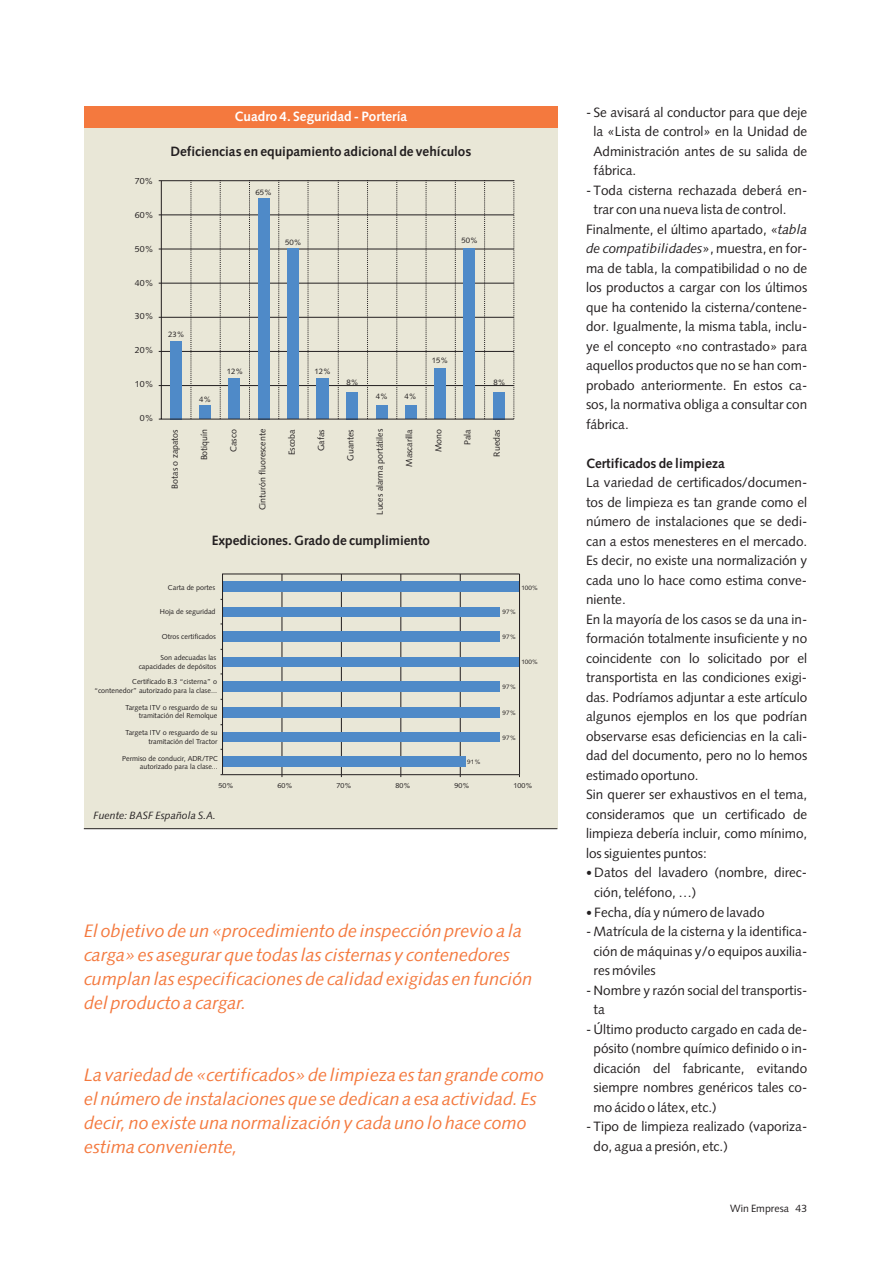
<style>
.page{position:relative;width:893px;height:1262px;background:#fff}
.page>*{position:absolute;margin:0;border:0;box-sizing:border-box;transform-origin:0 0}
.t1{font:italic 18px/24px "Winterthur";color:#f4793e}
.t2{font:13.5px/19.5px "Winterthur";color:#231f20}
.t3{font:700 13.5px "Winterthur";color:#231f20}
.t4{font:italic 13.5px "Winterthur";color:#231f20}
.t5{font:700 13.5px "Winterthur";color:#fff}
.t6{font:italic 10.5px "Winterthur";color:#231f20}
.t7{font:10.5px "Winterthur";color:#231f20}
.t8{font:8.7px "Winterthur";color:#231f20}
.t9{font:7.8px "Winterthur";color:#231f20}
.t10{font:7.2px/8.7px "Winterthur";color:#231f20;text-align:right}
.t11{font:6.3px "Winterthur";color:#231f20}
.s1{font-style:italic}
.s2{font-style:normal}
.s3{font-size:12px}
</style>
<div class="page">
<div style="left:84px;top:488px;width:474px;height:340px;background:#e9e7d7"></div>
<svg style="left:222px;top:574px;width:298px;height:203px"></svg>
<div style="left:84px;top:106px;width:474px;height:414px;background:#e9e7d7"></div>
<hr style="left:159px;top:385px;width:355px;height:1px;background:#231f20">
<hr style="left:159px;top:351px;width:355px;height:1px;background:#231f20">
<hr style="left:159px;top:317px;width:355px;height:1px;background:#231f20">
<hr style="left:159px;top:283px;width:355px;height:1px;background:#231f20">
<hr style="left:159px;top:249px;width:355px;height:1px;background:#231f20">
<hr style="left:159px;top:215px;width:355px;height:1px;background:#231f20">
<div style="left:170px;top:341px;width:12px;height:78px;background:#4f8ac8"></div>
<div style="left:199px;top:405px;width:12px;height:14px;background:#4f8ac8"></div>
<div style="left:228px;top:378px;width:12px;height:41px;background:#4f8ac8"></div>
<div style="left:258px;top:198px;width:11px;height:221px;background:#4f8ac8"></div>
<div style="left:287px;top:248px;width:12px;height:171px;background:#4f8ac8"></div>
<div style="left:316px;top:378px;width:13px;height:41px;background:#4f8ac8"></div>
<div style="left:346px;top:392px;width:12px;height:27px;background:#4f8ac8"></div>
<div style="left:376px;top:405px;width:11px;height:14px;background:#4f8ac8"></div>
<div style="left:405px;top:405px;width:12px;height:14px;background:#4f8ac8"></div>
<div style="left:434px;top:368px;width:12px;height:51px;background:#4f8ac8"></div>
<div style="left:463px;top:248px;width:12px;height:171px;background:#4f8ac8"></div>
<div style="left:493px;top:392px;width:11px;height:27px;background:#4f8ac8"></div>
<hr style="left:161px;top:181px;width:1px;height:238px;background:#231f20">
<hr style="left:159px;top:419px;width:355px;height:1px;background:#231f20">
<svg style="left:191px;top:181px;width:1px;height:238px"></svg>
<svg style="left:220px;top:181px;width:1px;height:238px"></svg>
<svg style="left:249px;top:181px;width:1px;height:238px"></svg>
<svg style="left:278px;top:181px;width:1px;height:238px"></svg>
<svg style="left:308px;top:181px;width:1px;height:238px"></svg>
<svg style="left:338px;top:181px;width:1px;height:238px"></svg>
<svg style="left:367px;top:181px;width:1px;height:238px"></svg>
<svg style="left:396px;top:181px;width:1px;height:238px"></svg>
<svg style="left:426px;top:181px;width:1px;height:238px"></svg>
<svg style="left:455px;top:181px;width:1px;height:238px"></svg>
<svg style="left:484px;top:181px;width:1px;height:238px"></svg>
<svg style="left:513px;top:181px;width:1px;height:238px"></svg>
<hr style="left:159px;top:180px;width:355px;height:1px;background:#231f20">
<div style="left:84px;top:106px;width:474px;height:22px;background:#f4793e"></div>
<hr style="left:84px;top:828px;width:473px;height:1px;background:#231f20">
<p class="t8" style="left:135px;top:178px;width:20px">70%</p>
<p class="t8" style="left:135px;top:212px;width:20px">60%</p>
<p class="t8" style="left:135px;top:245px;width:20px">50%</p>
<p class="t8" style="left:135px;top:279px;width:20px">40%</p>
<p class="t8" style="left:135px;top:313px;width:20px">30%</p>
<p class="t8" style="left:135px;top:347px;width:20px">20%</p>
<p class="t8" style="left:135px;top:381px;width:20px">10%</p>
<p class="t8" style="left:140px;top:414px;width:15px">0%</p>
<p class="t5" style="left:234px;top:111px;width:174px">Cuadro 4. Seguridad - Portería</p>
<p class="t3" style="left:170px;top:147px;width:302px">Deficiencias en equipamiento adicional de vehículos</p>
<p class="t9" style="left:255px;top:189px;width:18px">65%</p>
<p class="t9" style="left:285px;top:239px;width:18px">50%</p>
<p class="t9" style="left:461px;top:238px;width:18px">50%</p>
<p class="t9" style="left:168px;top:331px;width:18px">23%</p>
<p class="t9" style="left:199px;top:397px;width:14px">4%</p>
<p class="t9" style="left:227px;top:368px;width:18px">12%</p>
<p class="t9" style="left:314px;top:368px;width:18px">12%</p>
<p class="t9" style="left:346px;top:379px;width:14px">8%</p>
<p class="t9" style="left:375px;top:393px;width:14px">4%</p>
<p class="t9" style="left:404px;top:393px;width:14px">4%</p>
<p class="t9" style="left:432px;top:358px;width:18px">15%</p>
<p class="t9" style="left:493px;top:379px;width:14px">8%</p>
<p class="t8" style="left:171px;top:488px;width:61px;rotate:-90deg">Botas o zapatos</p>
<p class="t8" style="left:201px;top:460px;width:33px;rotate:-90deg">Botiquín</p>
<p class="t8" style="left:230px;top:452px;width:24px;rotate:-90deg">Casco</p>
<p class="t8" style="left:259px;top:510px;width:83px;rotate:-90deg">Cinturón fluorescente</p>
<p class="t8" style="left:289px;top:455px;width:27px;rotate:-90deg">Escoba</p>
<p class="t8" style="left:318px;top:451px;width:23px;rotate:-90deg">Gafas</p>
<p class="t8" style="left:347px;top:460px;width:33px;rotate:-90deg">Guantes</p>
<p class="t8" style="left:376px;top:515px;width:87px;rotate:-90deg">Luces alarma portátiles</p>
<p class="t8" style="left:406px;top:467px;width:39px;rotate:-90deg">Mascarilla</p>
<p class="t8" style="left:435px;top:452px;width:24px;rotate:-90deg">Mono</p>
<p class="t8" style="left:464px;top:445px;width:17px;rotate:-90deg">Pala</p>
<p class="t8" style="left:493px;top:457px;width:29px;rotate:-90deg">Ruedas</p>
<p class="t3" style="left:212px;top:535px;width:220px">Expediciones. Grado de cumplimiento</p>
<p class="t10" style="left:168px;top:583px;width:49px">Carta de portes</p>
<p class="t10" style="left:160px;top:607px;width:57px">Hoja de seguridad</p>
<p class="t10" style="left:162px;top:633px;width:55px">Otros certificados</p>
<p class="t10" style="left:139px;top:654px;width:79px">Son adecuadas las capacidades de depósitos</p>
<p class="t10" style="left:94px;top:678px;width:124px">Certificado B.3 “cisterna” o “contenedor” autorizado para la clase...</p>
<p class="t10" style="left:125px;top:703px;width:94px">Targeta ITV o resguardo de su tramitación del Remolque</p>
<p class="t10" style="left:125px;top:728px;width:94px">Targeta ITV o resguardo de su tramitación del Tractor</p>
<p class="t10" style="left:122px;top:754px;width:97px">Permiso de conducir, ADR/TPC autorizado para la clase...</p>
<p class="t11" style="left:467px;top:759px;width:15px">91%</p>
<p class="t11" style="left:521px;top:585px;width:18px">100%</p>
<p class="t11" style="left:502px;top:610px;width:15px">97%</p>
<p class="t11" style="left:502px;top:634px;width:15px">97%</p>
<p class="t11" style="left:521px;top:660px;width:18px">100%</p>
<p class="t11" style="left:502px;top:685px;width:15px">97%</p>
<p class="t11" style="left:502px;top:710px;width:15px">97%</p>
<p class="t11" style="left:502px;top:735px;width:15px">97%</p>
<p class="t10" style="left:218px;top:782px;width:17px">50%</p>
<p class="t10" style="left:277px;top:782px;width:17px">60%</p>
<p class="t10" style="left:336px;top:782px;width:17px">70%</p>
<p class="t10" style="left:395px;top:782px;width:17px">80%</p>
<p class="t10" style="left:454px;top:782px;width:17px">90%</p>
<p class="t10" style="left:513px;top:782px;width:21px">100%</p>
<p class="t6" style="left:93px;top:811px;width:124px">Fuente: BASF Española S.A.</p>
<h1 class="t1" style="left:84px;top:920px;width:450px">El objetivo de un «procedimiento de inspección previo a la carga» es asegurar que todas las cisternas y contenedores cumplan las especificaciones de calidad exigidas en función del producto a cargar.</h1>
<h1 class="t1" style="left:84px;top:1064px;width:461px">La variedad de «certificados» de limpieza es tan grande como el número de instalaciones que se dedican a esa actividad. Es decir, no existe una normalización y cada uno lo hace como estima conveniente,</h1>
<p class="t2" style="left:593px;top:104px;width:215px;text-align:justify;text-indent:-8px">- Se avisará al conductor para que deje la «Lista de control» en la Unidad de Administración antes de su salida de fábrica.</p>
<p class="t2" style="left:586px;top:182px;width:223px">- Toda cisterna rechazada deberá en-</p>
<p class="t2" style="left:593px;top:201px;width:194px">trar con una nueva lista de control.</p>
<p class="t2" style="left:586px;top:221px;width:223px">Finalmente, el último apartado, «<span class="s1">tabla</span></p>
<p class="t4" style="left:586px;top:244px;width:223px">de compatibilidades<span class="s2">», muestra, en for-</span></p>
<p class="t2" style="left:586px;top:260px;width:223px">ma de tabla, la compatibilidad o no de</p>
<p class="t2" style="left:586px;top:279px;width:223px">los productos a cargar con los últimos</p>
<p class="t2" style="left:586px;top:299px;width:223px">que ha contenido la cisterna/contene-</p>
<p class="t2" style="left:586px;top:318px;width:223px">dor. Igualmente, la misma tabla, inclu-</p>
<p class="t2" style="left:586px;top:338px;width:223px">ye el concepto «no contrastado» para</p>
<p class="t2" style="left:586px;top:357px;width:223px">aquellos productos que no se han com-</p>
<p class="t2" style="left:586px;top:377px;width:223px">probado anteriormente. En estos ca-</p>
<p class="t2" style="left:586px;top:396px;width:223px">sos, la normativa obliga a consultar con</p>
<p class="t2" style="left:586px;top:416px;width:44px">fábrica.</p>
<p class="t3" style="left:586px;top:458px;width:140px">Certificados de limpieza</p>
<p class="t2" style="left:586px;top:474px;width:223px">La variedad de certificados/documen&shy;tos de limpieza es tan grande como el número de instalaciones que se dedi&shy;can a estos menesteres en el mercado.<br>Es decir, no existe una normalización y cada uno lo hace como estima conve&shy;niente.<br>En la mayoría de los casos se da una in&shy;formación totalmente insuficiente y no coincidente con lo solicitado por el transportista en las condiciones exigi&shy;das. Podríamos adjuntar a este artículo algunos ejemplos en los que podrían observarse esas deficiencias en la cali&shy;dad del documento, pero no lo hemos estimado oportuno.<br>Sin querer ser exhaustivos en el tema, consideramos que un certificado de limpieza debería incluir, como mínimo, los siguientes puntos:</p>
<p class="t2" style="left:594px;top:864px;width:214px;text-indent:-8px"><span class="s3">•</span> Datos del lavadero (nombre, direc&shy;ción, teléfono, …)</p>
<p class="t2" style="left:586px;top:903px;width:180px"><span class="s3">•</span> Fecha, día y número de lavado</p>
<p class="t2" style="left:593px;top:923px;width:215px;text-align:justify;text-indent:-8px">- Matrícula de la cisterna y la identifica&shy;ción de máquinas y/o equipos auxilia&shy;res móviles</p>
<p class="t2" style="left:593px;top:981px;width:215px;text-indent:-8px">- Nombre y razón social del transportis&shy;ta</p>
<p class="t2" style="left:593px;top:1020px;width:215px;text-align:justify;text-indent:-8px">- Último producto cargado en cada de&shy;pósito (nombre químico definido o in&shy;dicación del fabricante, evitando siempre nombres genéricos tales co&shy;mo ácido o látex, etc.)</p>
<p class="t2" style="left:593px;top:1118px;width:215px;text-indent:-8px">- Tipo de limpieza realizado (vaporiza&shy;do, agua a presión, etc.)</p>
<p class="t7" style="left:730px;top:1204px;width:79px">Win Empresa 43</p>
</div>
